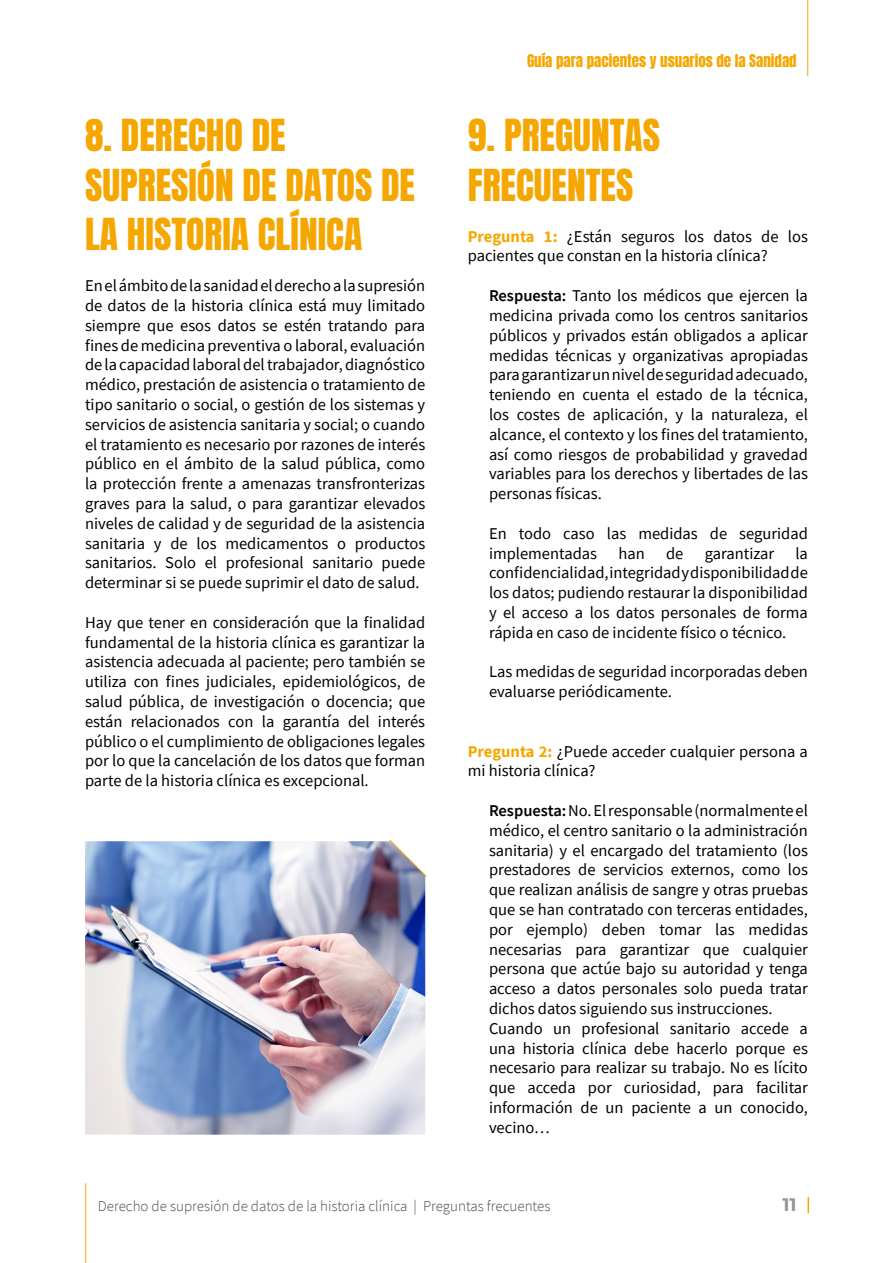
<style>
.page{position:relative;width:893px;height:1263px;background:#fff}
.page>*{position:absolute;margin:0;border:0;box-sizing:border-box;transform-origin:0 0}
.t1{font:37.5px/49.5px "Anton";color:#f5a700}
.t2{font:700 18px "Montserrat";color:#949597}
.t3{font:16.5px/19.8px "Source Sans Pro";color:#000}
.t4{font:300 15px "Source Sans Pro";color:#4f4d4f}
.t5{font:15px "Anton";color:#f5a700}
.s1{font-weight:700;color:#f5a700}
.s2{font-weight:600}
</style>
<div class="page">
<hr style="left:85px;top:1183px;width:1px;height:80px;background:#f5a700">
<svg style="left:807px;top:1197px;width:2px;height:16px"></svg>
<hr style="left:807px;top:0;width:1px;height:76px;background:#f5a700">
<img style="left:85px;top:841px;width:340px;height:294px">
<svg style="left:389px;top:839px;width:38px;height:38px"></svg>
<h1 class="t1" style="left:85px;top:113px;width:332px">8. DERECHO DE<br>SUPRESIÓN DE DATOS DE<br>LA HISTORIA CLÍNICA</h1>
<p class="t3" style="left:85px;top:276px;width:342px;text-align:justify">En el ámbito de la sanidad el derecho a la supresión de datos de la historia clínica está muy limitado siempre que esos datos se estén tratando para fines de medicina preventiva o laboral, evaluación de la capacidad laboral del trabajador, diagnóstico médico, prestación de asistencia o tratamiento de tipo sanitario o social, o gestión de los sistemas y servicios de asistencia sanitaria y social; o cuando el tratamiento es necesario por razones de interés público en el ámbito de la salud pública, como la protección frente a amenazas transfronterizas graves para la salud, o para garantizar elevados niveles de calidad y de seguridad de la asistencia sanitaria y de los medicamentos o productos sanitarios. Solo el profesional sanitario puede determinar si se puede suprimir el dato de salud.</p>
<p class="t3" style="left:85px;top:612px;width:342px;text-align:justify">Hay que tener en consideración que la finalidad fundamental de la historia clínica es garantizar la asistencia adecuada al paciente; pero también se utiliza con fines judiciales, epidemiológicos, de salud pública, de investigación o docencia; que están relacionados con la garantía del interés público o el cumplimiento de obligaciones legales por lo que la cancelación de los datos que forman parte de la historia clínica es excepcional.</p>
<p class="t5" style="left:527px;top:53px;width:271px">Guía para pacientes y usuarios de la Sanidad</p>
<h1 class="t1" style="left:468px;top:113px;width:194px">9. PREGUNTAS<br>FRECUENTES</h1>
<p class="t3" style="left:468px;top:226px;width:342px"><span class="s1">Pregunta 1:</span> ¿Están seguros los datos de los pacientes que constan en la historia clínica?</p>
<p class="t3" style="left:489px;top:286px;width:320px;text-align:justify"><span class="s2">Respuesta:</span> Tanto los médicos que ejercen la medicina privada como los centros sanitarios públicos y privados están obligados a aplicar medidas técnicas y organizativas apropiadas para garantizar un nivel de seguridad adecuado, teniendo en cuenta el estado de la técnica, los costes de aplicación, y la naturaleza, el alcance, el contexto y los fines del tratamiento, así como riesgos de probabilidad y gravedad variables para los derechos y libertades de las personas físicas.</p>
<p class="t3" style="left:489px;top:523px;width:320px">En todo caso las medidas de seguridad implementadas</p>
<p class="t3" style="left:489px;top:543px;width:320px;text-align:justify;text-indent:306px">la confidencialidad, integridad y disponibilidad de los datos; pudiendo restaurar la disponibilidad y el acceso a los datos personales de forma rápida en caso de incidente físico o técnico.</p>
<p class="t3" style="left:489px;top:662px;width:320px">Las medidas de seguridad incorporadas deben evaluarse periódicamente.</p>
<p class="t3" style="left:618px;top:543px;width:28px">han</p>
<p class="t3" style="left:666px;top:543px;width:19px">de</p>
<p class="t3" style="left:705px;top:543px;width:71px">garantizar</p>
<p class="t3" style="left:468px;top:741px;width:342px"><span class="s1">Pregunta 2:</span> ¿Puede acceder cualquier persona a mi historia clínica?</p>
<p class="t3" style="left:489px;top:800px;width:320px"><span class="s2">Respuesta:</span> No. El responsable (normalmente el médico, el centro sanitario o la administración sanitaria) y el encargado del tratamiento (los prestadores de servicios externos, como los que realizan análisis de sangre y otras pruebas que se han contratado con terceras entidades, por ejemplo) deben tomar las medidas necesarias para garantizar que cualquier persona que actúe bajo su autoridad y tenga acceso a datos personales solo pueda tratar dichos datos siguiendo sus instrucciones.<br>Cuando un profesional sanitario accede a una historia clínica debe hacerlo porque es necesario para realizar su trabajo. No es lícito que acceda por curiosidad, para facilitar información de un paciente a un conocido, vecino…</p>
<p class="t4" style="left:98px;top:1197px;width:454px">Derecho de supresión de datos de la historia clínica | Preguntas frecuentes</p>
<p class="t2" style="left:782px;top:1192px;width:16px">11</p>
</div>
